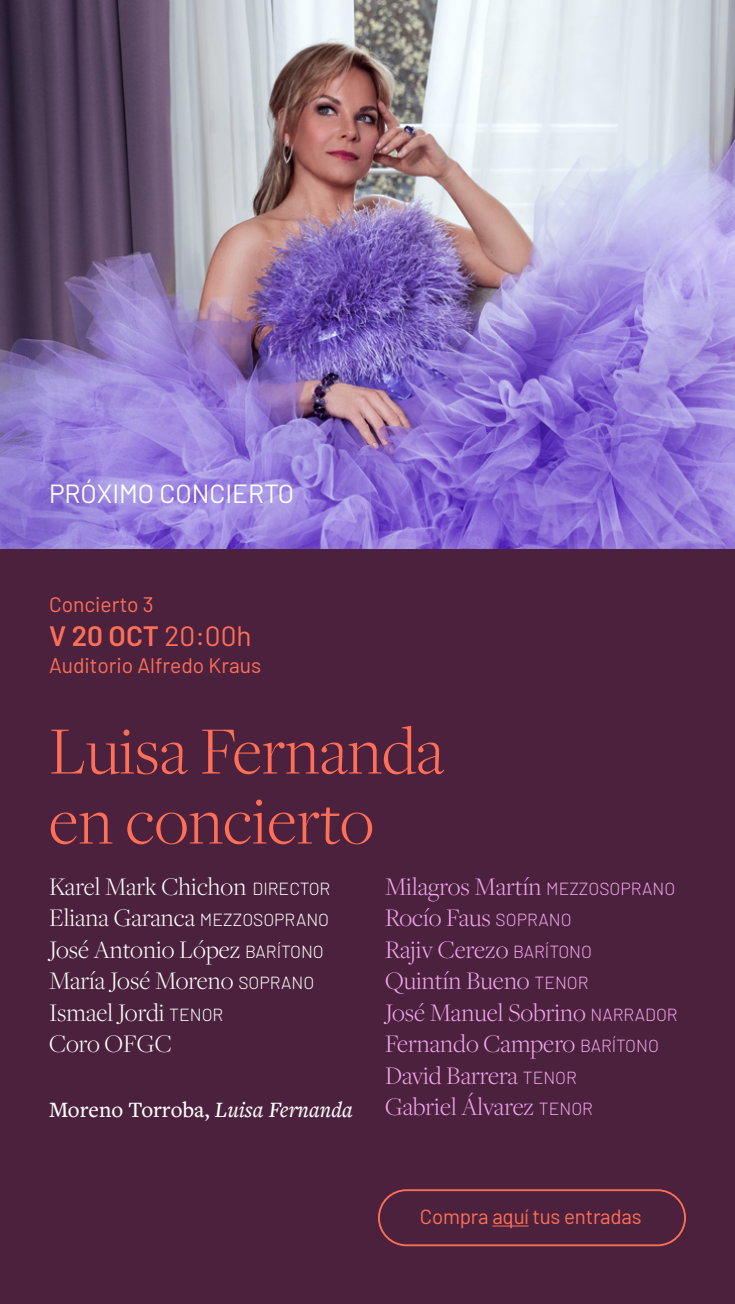
<style>
.page{position:relative;width:735px;height:1304px;background:#4c213d}
.page>*{position:absolute;margin:0;border:0;box-sizing:border-box;transform-origin:0 0}
.t1{font:300 70px/70px "Freight Disp Pro";color:#ff6f57}
.t2{font:600 28px "Barlow";color:#ff6f57}
.t3{font:300 26.25px/31.5px "Freight Disp Pro";color:#f1a7ed}
.t4{font:300 26.25px/31.5px "Freight Disp Pro";color:#fff}
.t5{font:26.25px "Barlow";color:#fff}
.t6{font:500 22.75px "Freight Text Pro";color:#fff}
.t7{font:21px "Barlow";color:#ff6f57}
.t8{font:20.47px "Barlow";letter-spacing:-.01em;color:#ff6f57}
.s1{font-weight:400}
.s2{font-family:"Barlow";font-size:17.5px}
.s3{font-style:italic}
</style>
<div class="page">
<img style="left:0;top:0;width:735px;height:549px">
<hr style="left:492px;top:1225px;width:37px;height:1px;background:#ff6f57">
<div style="left:378px;top:1189px;width:308px;height:57px;border:2px solid #ff6f57;border-radius:28px"></div>
<p class="t5" style="left:49px;top:475px;width:247px">PRÓXIMO CONCIERTO</p>
<p class="t7" style="left:49px;top:589px;width:106px">Concierto 3</p>
<p class="t2" style="left:49px;top:615px;width:204px">V 20 OCT <span class="s1">20:00h</span></p>
<p class="t7" style="left:49px;top:650px;width:214px">Auditorio Alfredo Kraus</p>
<h1 class="t1" style="left:49px;top:714px;width:397px">Luisa Fernanda en concierto</h1>
<p class="t4" style="left:49px;top:870px;width:283px">Karel Mark Chichon <span class="s2">DIRECTOR<br></span>Eliana Garanca <span class="s2">MEZZOSOPRANO<br></span>José Antonio López <span class="s2">BARÍTONO<br></span>María José Moreno <span class="s2">SOPRANO<br></span>Ismael Jordi <span class="s2">TENOR<br></span>Coro OFGC</p>
<p class="t3" style="left:385px;top:870px;width:294px">Milagros Martín <span class="s2">MEZZOSOPRANO<br></span>Rocío Faus <span class="s2">SOPRANO<br></span>Rajiv Cerezo <span class="s2">BARÍTONO<br></span>Quintín Bueno <span class="s2">TENOR<br></span>José Manuel Sobrino <span class="s2">NARRADOR<br></span>Fernando Campero <span class="s2">BARÍTONO<br></span>David Barrera <span class="s2">TENOR<br></span>Gabriel Álvarez <span class="s2">TENOR</span></p>
<p class="t6" style="left:49px;top:1095px;width:306px">Moreno Torroba, <span class="s3">Luisa Fernanda</span></p>
<p class="t8" style="left:420px;top:1202px;width:223px">Compra aquí tus entradas</p>
</div>
